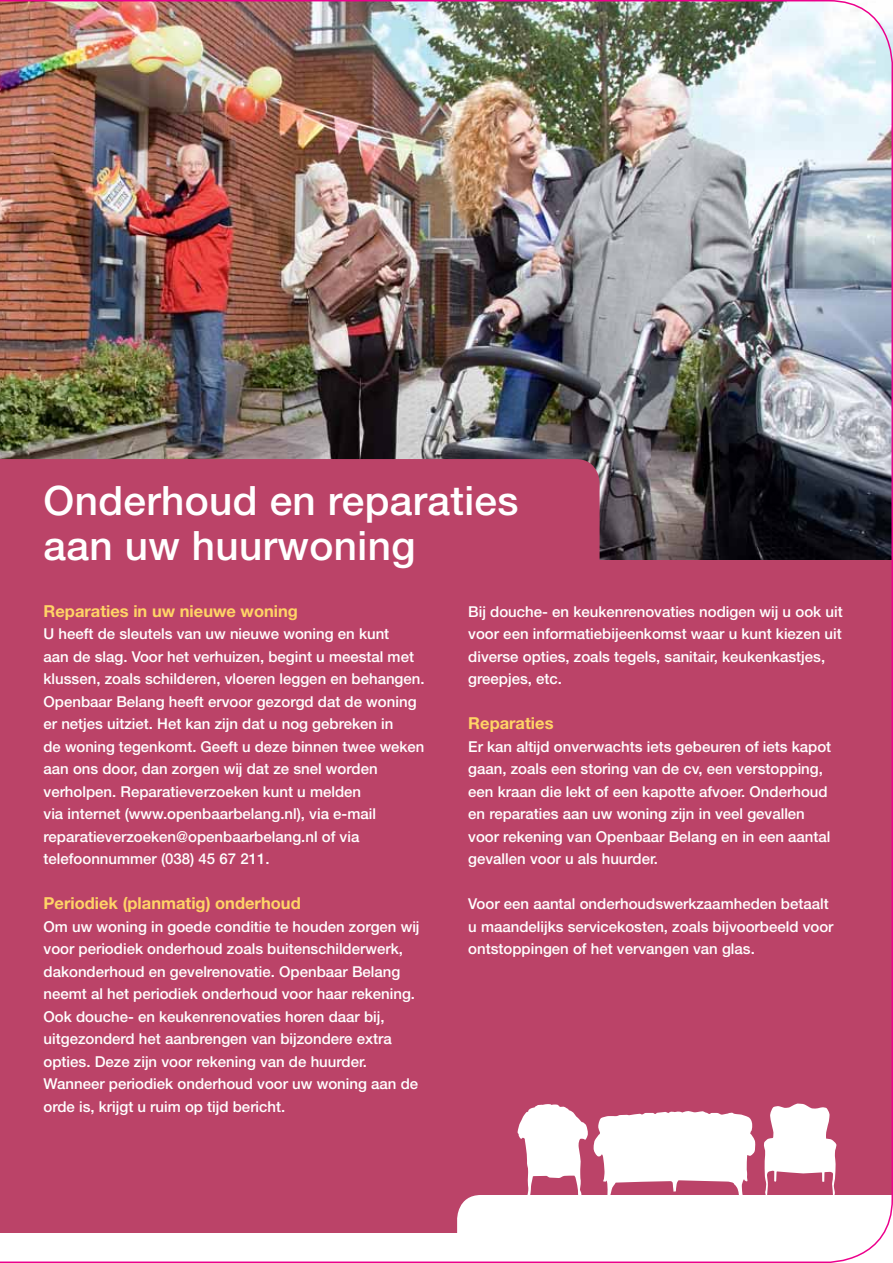
<style>
.page{position:relative;width:893px;height:1263px;background:#fff}
.page>*{position:absolute;margin:0;border:0;box-sizing:border-box;transform-origin:0 0}
.t1{font:500 40.5px/45px "Helvetica Neue LT Std";letter-spacing:.01em;color:#fff}
.t2{font:700 16.5px "Helvetica Neue LT Std";color:#ffd466}
.t3{font:500 15px/22.5px "Helvetica Neue LT Std";color:#fff}
</style>
<div class="page">
<img style="left:0;top:0;width:893px;height:1263px">
<h1 class="t1" style="left:44px;top:483px;width:476px">Onderhoud en reparaties aan uw huurwoning</h1>
<p class="t2" style="left:44px;top:605px;width:256px">Reparaties in uw nieuwe woning</p>
<p class="t3" style="left:44px;top:624px;width:383px">U heeft de sleutels van uw nieuwe woning en kunt<br>aan de slag. Voor het verhuizen, begint u meestal met klussen, zoals schilderen, vloeren leggen en behangen.<br>Openbaar Belang heeft ervoor gezorgd dat de woning er netjes uitziet. Het kan zijn dat u nog gebreken in<br>de woning tegenkomt. Geeft u deze binnen twee weken aan ons door, dan zorgen wij dat ze snel worden verholpen. Reparatieverzoeken kunt u melden<br>via internet (www.openbaarbelang.nl), via e-mail reparatieverzoeken@openbaarbelang.nl of via telefoonnummer (038) 45 67 211.</p>
<p class="t2" style="left:44px;top:897px;width:259px">Periodiek (planmatig) onderhoud</p>
<p class="t3" style="left:44px;top:917px;width:377px">Om uw woning in goede conditie te houden zorgen wij voor periodiek onderhoud zoals buitenschilderwerk, dakonderhoud en gevelrenovatie. Openbaar Belang neemt al het periodiek onderhoud voor haar rekening.<br>Ook douche- en keukenrenovaties horen daar bij, uitgezonderd het aanbrengen van bijzondere extra opties. Deze zijn voor rekening van de huurder.<br>Wanneer periodiek onderhoud voor uw woning aan de orde is, krijgt u ruim op tijd bericht.</p>
<p class="t3" style="left:468px;top:602px;width:376px">Bij douche- en keukenrenovaties nodigen wij u ook uit voor een informatiebijeenkomst waar u kunt kiezen uit diverse opties, zoals tegels, sanitair, keukenkastjes, greepjes, etc.</p>
<p class="t2" style="left:468px;top:717px;width:87px">Reparaties</p>
<p class="t3" style="left:468px;top:737px;width:364px">Er kan altijd onverwachts iets gebeuren of iets kapot gaan, zoals een storing van de cv, een verstopping, een kraan die lekt of een kapotte afvoer. Onderhoud en reparaties aan uw woning zijn in veel gevallen voor rekening van Openbaar Belang en in een aantal gevallen voor u als huurder.</p>
<p class="t3" style="left:468px;top:894px;width:367px">Voor een aantal onderhoudswerkzaamheden betaalt u maandelijks servicekosten, zoals bijvoorbeeld voor ontstoppingen of het vervangen van glas.</p>
</div>
